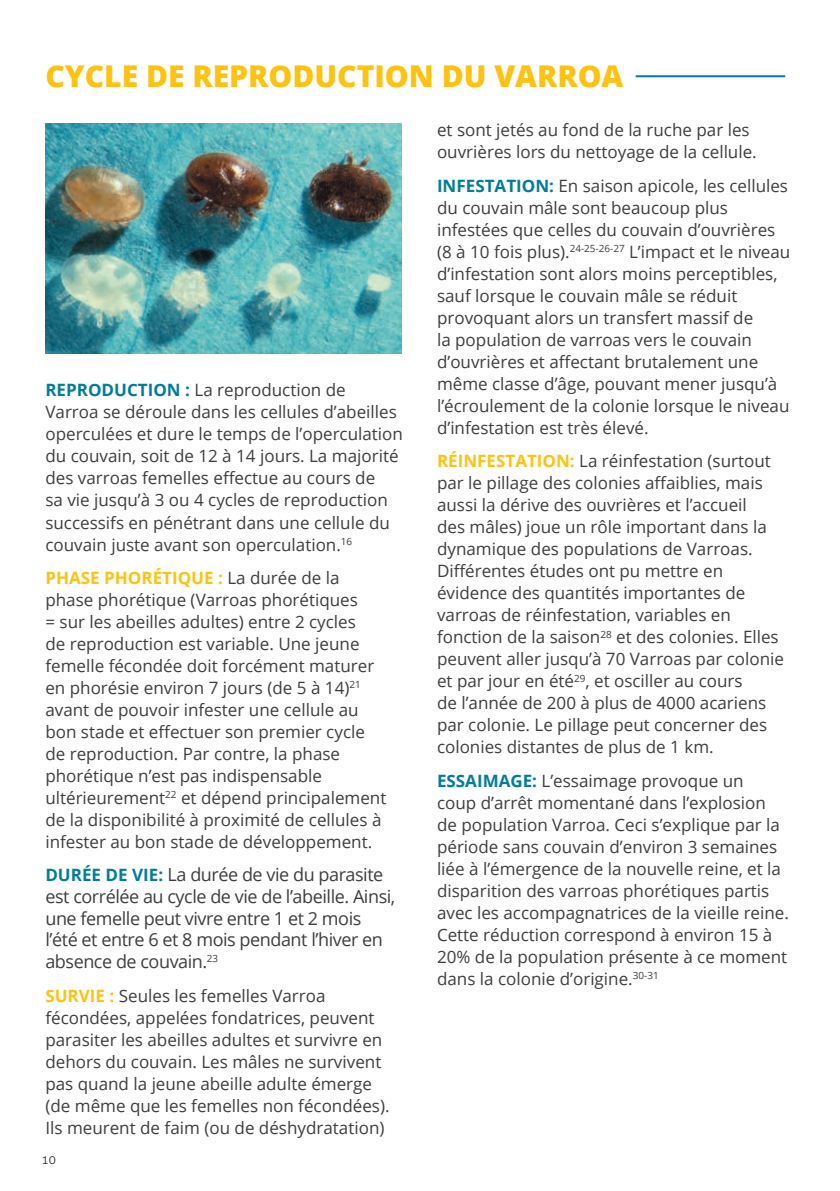
<style>
.page{position:relative;width:840px;height:1191px;background:#fff}
.page>*{position:absolute;margin:0;border:0;box-sizing:border-box;transform-origin:0 0}
.t1{font:800 30px "Open Sans";color:#fec210}
.t2{font:18px/21.6px "Open Sans";letter-spacing:-.025em;color:#3e3e3f}
.t3{font:17px/22px "Open Sans";color:#3e3e3f}
.t4{font:300 12px "Aller";color:#231f20}
.s1{font-weight:700;color:#007c9d}
.s2{font-weight:700;color:#fec210}
.s3{font-weight:700;font-size:17px;color:#007c9d}
</style>
<div class="page">
<img style="left:45px;top:123px;width:356px;height:231px">
<hr style="left:635px;top:75px;width:149px;height:2px;background:#007c9d">
<p class="t1" style="left:45px;top:53px;width:579px">CYCLE DE REPRODUCTION DU VARROA</p>
<p class="t3" style="left:45px;top:379px;width:359px"><span class="s1">REPRODUCTION :</span> La reproduction de Varroa se déroule dans les cellules d’abeilles operculées et dure le temps de l’operculation du couvain, soit de 12 à 14 jours. La majorité des varroas femelles effectue au cours de<br>sa vie jusqu’à 3 ou 4 cycles de reproduction successifs en pénétrant dans une cellule du couvain juste avant son operculation.<sup>16</sup></p>
<p class="t3" style="left:45px;top:566px;width:342px"><span class="s2">PHASE PHORÉTIQUE :</span> La durée de la phase phorétique (Varroas phorétiques<br>= sur les abeilles adultes) entre 2 cycles<br>de reproduction est variable. Une jeune femelle fécondée doit forcément maturer en phorésie environ 7 jours (de 5 à 14)<sup>21 </sup>avant de pouvoir infester une cellule au bon stade et effectuer son premier cycle de reproduction. Par contre, la phase phorétique n’est pas indispensable ultérieurement<sup>22</sup> et dépend principalement de la disponibilité à proximité de cellules à infester au bon stade de développement.</p>
<p class="t2" style="left:45px;top:863px;width:351px"><span class="s3">DURÉE DE VIE:</span> La durée de vie du parasite est corrélée au cycle de vie de l’abeille. Ainsi, une femelle peut vivre entre 1 et 2 mois l’été et entre 6 et 8 mois pendant l’hiver en absence de couvain.<sup>23</sup></p>
<p class="t3" style="left:45px;top:984px;width:345px"><span class="s2">SURVIE :</span> Seules les femelles Varroa fécondées, appelées fondatrices, peuvent parasiter les abeilles adultes et survivre en dehors du couvain. Les mâles ne survivent pas quand la jeune abeille adulte émerge (de même que les femelles non fécondées).<br>Ils meurent de faim (ou de déshydratation)</p>
<p class="t4" style="left:42px;top:1152px;width:16px">10</p>
<p class="t3" style="left:437px;top:119px;width:321px">et sont jetés au fond de la ruche par les ouvrières lors du nettoyage de la cellule.</p>
<p class="t3" style="left:437px;top:174px;width:354px"><span class="s1">INFESTATION:</span> En saison apicole, les cellules du couvain mâle sont beaucoup plus infestées que celles du couvain d’ouvrières (8 à 10 fois plus).<sup>24-25-26-27</sup> L’impact et le niveau d’infestation sont alors moins perceptibles, sauf lorsque le couvain mâle se réduit provoquant alors un transfert massif de<br>la population de varroas vers le couvain d’ouvrières et affectant brutalement une même classe d’âge, pouvant mener jusqu’à l’écroulement de la colonie lorsque le niveau d’infestation est très élevé.</p>
<p class="t3" style="left:437px;top:449px;width:348px"><span class="s2">RÉINFESTATION:</span> La réinfestation (surtout par le pillage des colonies affaiblies, mais aussi la dérive des ouvrières et l’accueil<br>des mâles) joue un rôle important dans la dynamique des populations de Varroas.<br>Différentes études ont pu mettre en évidence des quantités importantes de varroas de réinfestation, variables en fonction de la saison<sup>28</sup> et des colonies. Elles peuvent aller jusqu’à 70 Varroas par colonie et par jour en été<sup>29</sup>, et osciller au cours<br>de l’année de 200 à plus de 4000 acariens par colonie. Le pillage peut concerner des colonies distantes de plus de 1 km.</p>
<p class="t3" style="left:437px;top:769px;width:353px"><span class="s1">ESSAIMAGE:</span> L’essaimage provoque un<br>coup d’arrêt momentané dans l’explosion de population Varroa. Ceci s’explique par la période sans couvain d’environ 3 semaines liée à l’émergence de la nouvelle reine, et la disparition des varroas phorétiques partis avec les accompagnatrices de la vieille reine.<br>Cette réduction correspond à environ 15 à 20% de la population présente à ce moment dans la colonie d’origine.<sup>30-31</sup></p>
</div>
